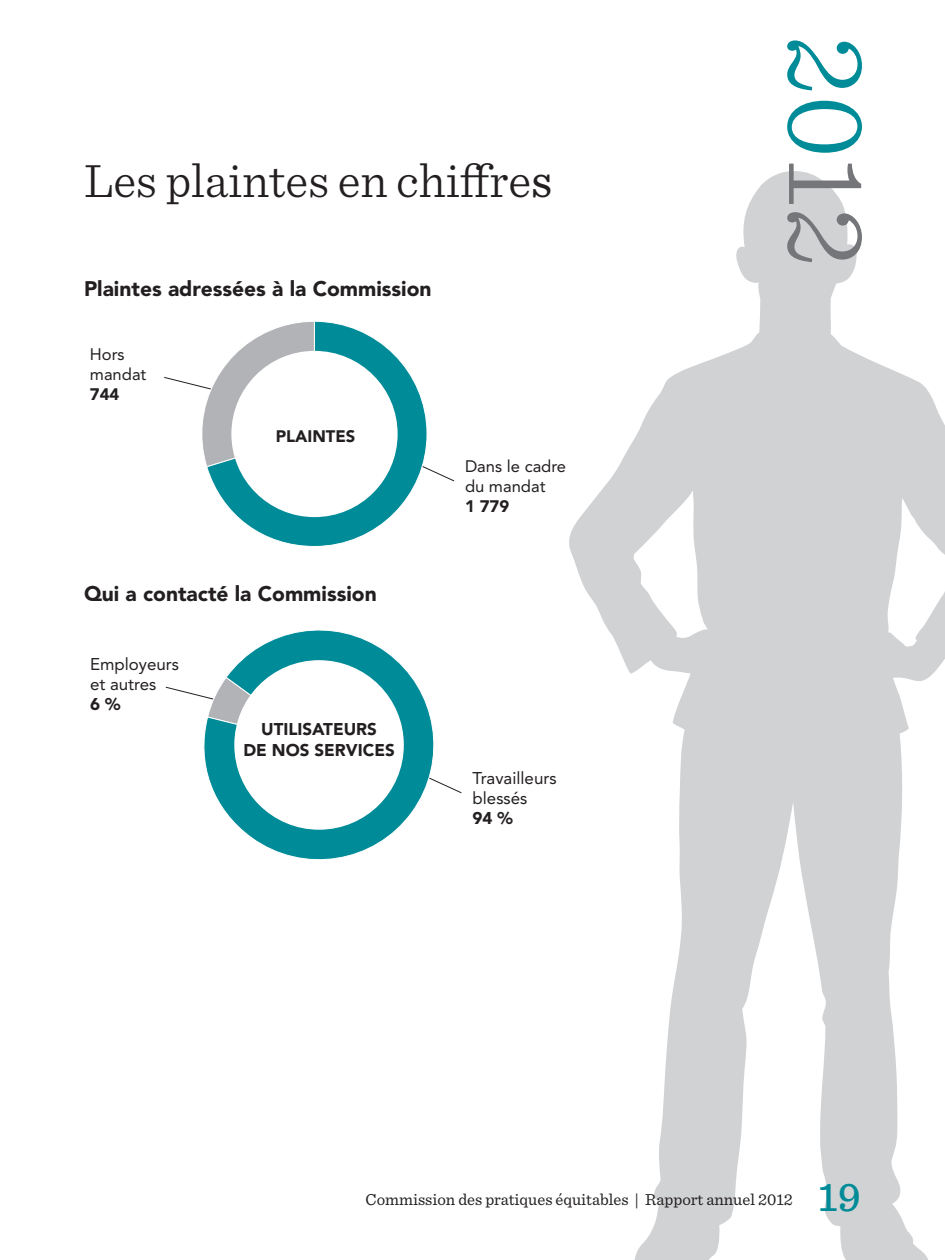
<style>
.page{position:relative;width:945px;height:1260px;background:#fff}
.page>*{position:absolute;margin:0;border:0;box-sizing:border-box;transform-origin:0 0}
.t1{font:300 114.27px "Sentinel";color:#008b98}
.t2{font:300 49px "Sentinel";color:#231f20}
.t3{font:500 42px "Sentinel";color:#008b98}
.t4{font:900 21px "Avenir LT Pro";color:#231f20}
.t5{font:16.97px/20.3px "Avenir LT Pro";color:#231f20}
.t6{font:900 16.97px/20.3px "Avenir LT Pro";color:#231f20;text-align:center}
.t7{font:16.62px "Sentinel";color:#231f20}
.t8{font:16.62px/19.9px "Avenir LT Pro";color:#231f20}
.t9{font:900 16.62px "Avenir LT Pro";color:#231f20}
.s1{font-weight:400}
.s2{color:#757679}
</style>
<div class="page">
<svg style="left:569px;top:171px;width:376px;height:1089px;fill:#d1d2d4"></svg>
<svg style="left:428px;top:468px;width:27px;height:14px"></svg>
<svg style="left:164px;top:377px;width:42px;height:85px"></svg>
<svg style="left:206px;top:321px;width:222px;height:226px"></svg>
<div style="left:231px;top:351px;width:167px;height:166px;background:#fff;border-radius:50%"></div>
<svg style="left:449px;top:786px;width:13px;height:7px"></svg>
<svg style="left:165px;top:686px;width:31px;height:10px"></svg>
<svg style="left:196px;top:630px;width:253px;height:230px"></svg>
<div style="left:234px;top:660px;width:170px;height:170px;background:#fff;border-radius:50%"></div>
<h2 class="t2" style="left:84px;top:144px;width:470px">Les plaintes en chiffre<span class="s1">s</span></h2>
<p class="t4" style="left:84px;top:276px;width:349px">Plaintes adressées à la Commission</p>
<p class="t8" style="left:90px;top:344px;width:58px">Hors mandat</p>
<p class="t9" style="left:90px;top:384px;width:31px">744</p>
<p class="t9" style="left:276px;top:426px;width:81px">PLAINTES</p>
<p class="t4" style="left:84px;top:581px;width:294px">Qui a contacté la Commission</p>
<p class="t5" style="left:90px;top:653px;width:91px">Employeurs et autres</p>
<p class="t6" style="left:90px;top:694px;width:32px">6 %</p>
<p class="t6" style="left:243px;top:719px;width:153px">UTILISATEURS<br>DE NOS SERVICES</p>
<p class="t8" style="left:465px;top:456px;width:103px">Dans le cadre du mandat</p>
<p class="t9" style="left:465px;top:496px;width:46px">1 779</p>
<p class="t5" style="left:473px;top:767px;width:86px">Travailleurs blessés</p>
<p class="t6" style="left:473px;top:808px;width:42px">94 %</p>
<h1 class="t1" style="left:912px;top:35px;width:233px;rotate:90deg">20<span class="s2">12</span></h1>
<p class="t7" style="left:366px;top:1187px;width:429px">Commission des pratiques équitables | Rapport annuel 2012</p>
<h3 class="t3" style="left:818px;top:1165px;width:45px">19</h3>
</div>
